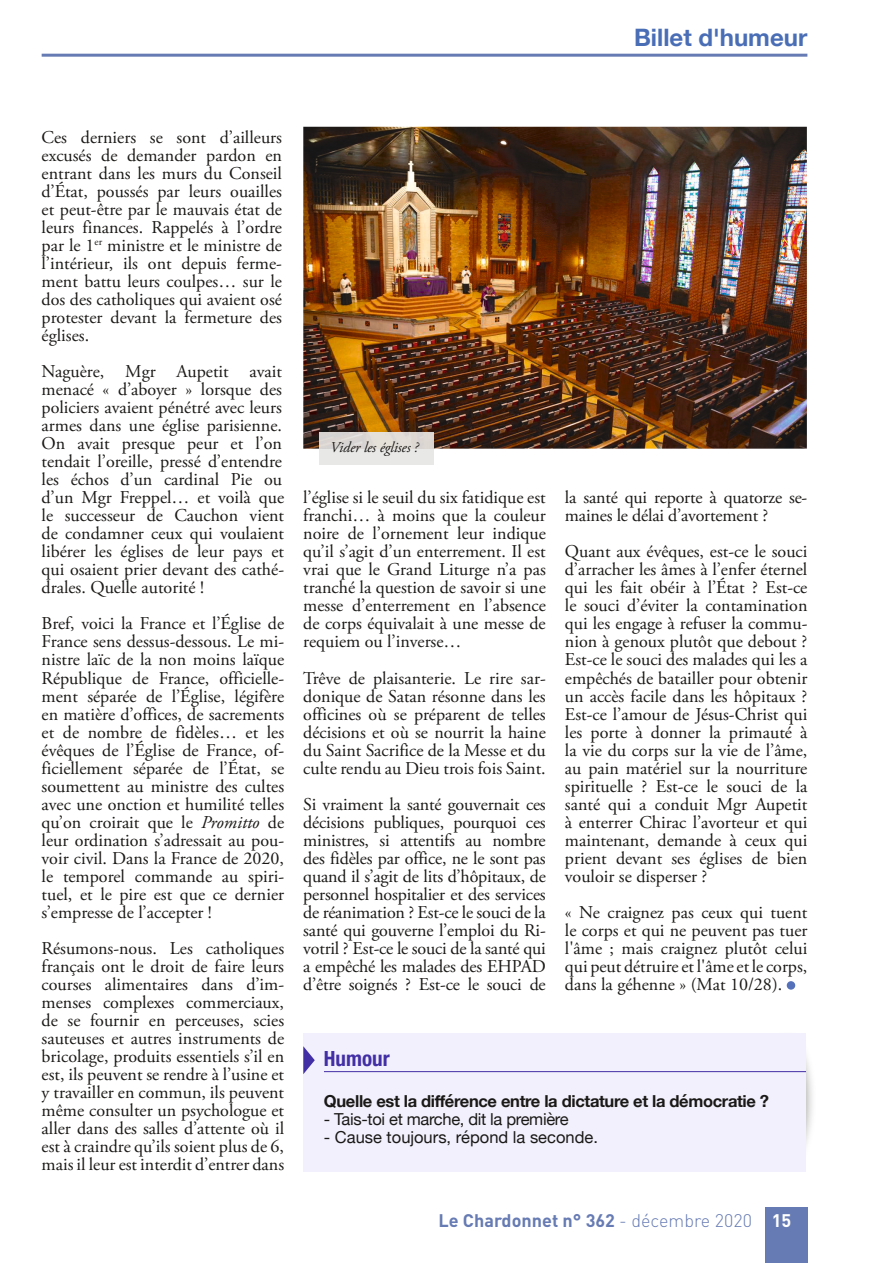
<style>
.page{position:relative;width:893px;height:1263px;background:#fff}
.page>*{position:absolute;margin:0;border:0;box-sizing:border-box;transform-origin:0 0}
.t1{font:700 24px "Helvetica Neue";color:#4a6eb6}
.t2{font:700 condensed 21px "Helvetica Neue";color:#432fa5}
.t3{font:18px/18px "Adobe Garamond Pro";color:#1b1917;text-align:justify}
.t4{font:700 18px "DIN";color:#667bb3}
.t5{font:700 16.5px "Helvetica Neue";letter-spacing:-.02em;color:#1b1917}
.t6{font:16.5px "Helvetica Neue";letter-spacing:-.02em;color:#1b1917}
.t7{font:16.5px "Helvetica Neue";color:#1b1917}
.t8{font:italic 15px "Adobe Garamond Pro";letter-spacing:-.01em;color:#1b1917}
.s1{font-style:italic}
.s2{font-weight:300}
.s3{color:#fff}
</style>
<div class="page">
<div style="left:764px;top:1207px;width:43px;height:55px;background:#667bb3"></div>
<hr style="left:42px;top:54px;width:765px;height:3px;background:#667bb3">
<div style="left:786px;top:981px;width:9px;height:8px;background:#5471b9;border-radius:50%"></div>
<div style="left:303px;top:1032px;width:503px;height:139px;background:#f2f0fc"></div>
<svg style="left:303px;top:1046px;width:12px;height:28px"></svg>
<hr style="left:324px;top:1071px;width:482px;height:1px;background:#432fa5">
<img style="left:303px;top:127px;width:503px;height:321px">
<div style="left:320px;top:448px;width:114px;height:16px;background:#e8e8e7"></div>
<img style="left:320px;top:432px;width:114px;height:16px">
<h1 class="t1" style="left:634px;top:19px;width:175px">Billet d'humeur</h1>
<p class="t3" style="left:42px;top:129px;width:242px">Ces derniers se sont d’ailleurs excusés de demander pardon en entrant dans les murs du Conseil d’État, poussés par leurs ouailles et peut-être par le mauvais état de leurs finances. Rappelés à l’ordre par le 1<sup>er</sup> ministre et le ministre de l’intérieur, ils ont depuis ferme&shy;ment battu leurs coulpes… sur le dos des catholiques qui avaient osé protester devant la fermeture des églises.</p>
<p class="t3" style="left:42px;top:363px;width:244px">Naguère, Mgr Aupetit avait menacé « d’aboyer » lorsque des policiers avaient pénétré avec leurs armes dans une église parisienne.<br>On avait presque peur et l’on tendait l’oreille, pressé d’entendre les échos d’un cardinal Pie ou d’un Mgr Freppel… et voilà que le successeur de Cauchon vient de condamner ceux qui voulaient libérer les églises de leur pays et qui osaient prier devant des cathé&shy;drales. Quelle autorité !</p>
<p class="t3" style="left:42px;top:615px;width:244px">Bref, voici la France et l’Église de France sens dessus-dessous. Le mi&shy;nistre laïc de la non moins laïque République de France, officielle&shy;ment séparée de l’Église, légifère en matière d’offices, de sacrements et de nombre de fidèles… et les évêques de l’Église de France, of&shy;ficiellement séparée de l’État, se soumettent au ministre des cultes avec une onction et humilité telles qu’on croirait que le <span class="s1">Promitto</span> de leur ordination s’adressait au pou&shy;voir civil. Dans la France de 2020, le temporel commande au spiri&shy;tuel, et le pire est que ce dernier s’empresse de l’accepter !</p>
<p class="t3" style="left:42px;top:939px;width:244px">Résumons-nous. Les catholiques français ont le droit de faire leurs courses alimentaires dans d’im&shy;menses complexes commerciaux, de se fournir en perceuses, scies sauteuses et autres instruments de bricolage, produits essentiels s’il en est, ils peuvent se rendre à l’usine et y travailler en commun, ils peuvent même consulter un psychologue et aller dans des salles d’attente où il est à craindre qu’ils soient plus de 6, mais il leur est interdit d’entrer dans</p>
<p class="t8" style="left:330px;top:438px;width:90px">Vider les églises ?</p>
<p class="t3" style="left:303px;top:489px;width:244px">l’église si le seuil du six fatidique est franchi… à moins que la couleur noire de l’ornement leur indique qu’il s’agit d’un enterrement. Il est vrai que le Grand Liturge n’a pas tranché la question de savoir si une messe d’enterrement en l’absence de corps équivalait à une messe de requiem ou l’inverse…</p>
<p class="t3" style="left:303px;top:669px;width:244px">Trêve de plaisanterie. Le rire sar&shy;donique de Satan résonne dans les officines où se préparent de telles décisions et où se nourrit la haine du Saint Sacrifice de la Messe et du culte rendu au Dieu trois fois Saint.</p>
<p class="t3" style="left:303px;top:795px;width:244px">Si vraiment la santé gouvernait ces décisions publiques, pourquoi ces ministres, si attentifs au nombre des fidèles par office, ne le sont pas quand il s’agit de lits d’hôpitaux, de personnel hospitalier et des services de réanimation ? Est-ce le souci de la santé qui gouverne l’emploi du Ri&shy;votril ? Est-ce le souci de la santé qui a empêché les malades des EHPAD d’être soignés ? Est-ce le souci de</p>
<p class="t3" style="left:565px;top:489px;width:244px">la santé qui reporte à quatorze se&shy;maines le délai d’avortement ?</p>
<p class="t3" style="left:565px;top:543px;width:244px">Quant aux évêques, est-ce le souci d’arracher les âmes à l’enfer éternel qui les fait obéir à l’État ? Est-ce le souci d’éviter la contamination qui les engage à refuser la commu&shy;nion à genoux plutôt que debout ?<br>Est-ce le souci des malades qui les a empêchés de batailler pour obtenir un accès facile dans les hôpitaux ?<br>Est-ce l’amour de Jésus-Christ qui les porte à donner la primauté à la vie du corps sur la vie de l’âme, au pain matériel sur la nourriture spirituelle ? Est-ce le souci de la santé qui a conduit Mgr Aupetit à enterrer Chirac l’avorteur et qui maintenant, demande à ceux qui prient devant ses églises de bien vouloir se disperser ?</p>
<p class="t3" style="left:565px;top:903px;width:244px">« Ne craignez pas ceux qui tuent le corps et qui ne peuvent pas tuer l'âme ; mais craignez plutôt celui qui peut détruire et l'âme et le corps, dans la géhenne » (Mat 10/28).</p>
<p class="t2" style="left:324px;top:1046px;width:67px">Humour</p>
<p class="t5" style="left:324px;top:1088px;width:446px">Quelle est la différence entre la dictature et la démocratie ?</p>
<p class="t6" style="left:324px;top:1107px;width:246px">- Tais-toi et marche, dit la première</p>
<p class="t7" style="left:324px;top:1125px;width:275px">- Cause toujours, répond la seconde.</p>
<p class="t4" style="left:438px;top:1208px;width:354px">Le Chardonnet n° 362 <span class="s2">- décembre 2020</span> <span class="s3">15</span></p>
</div>
